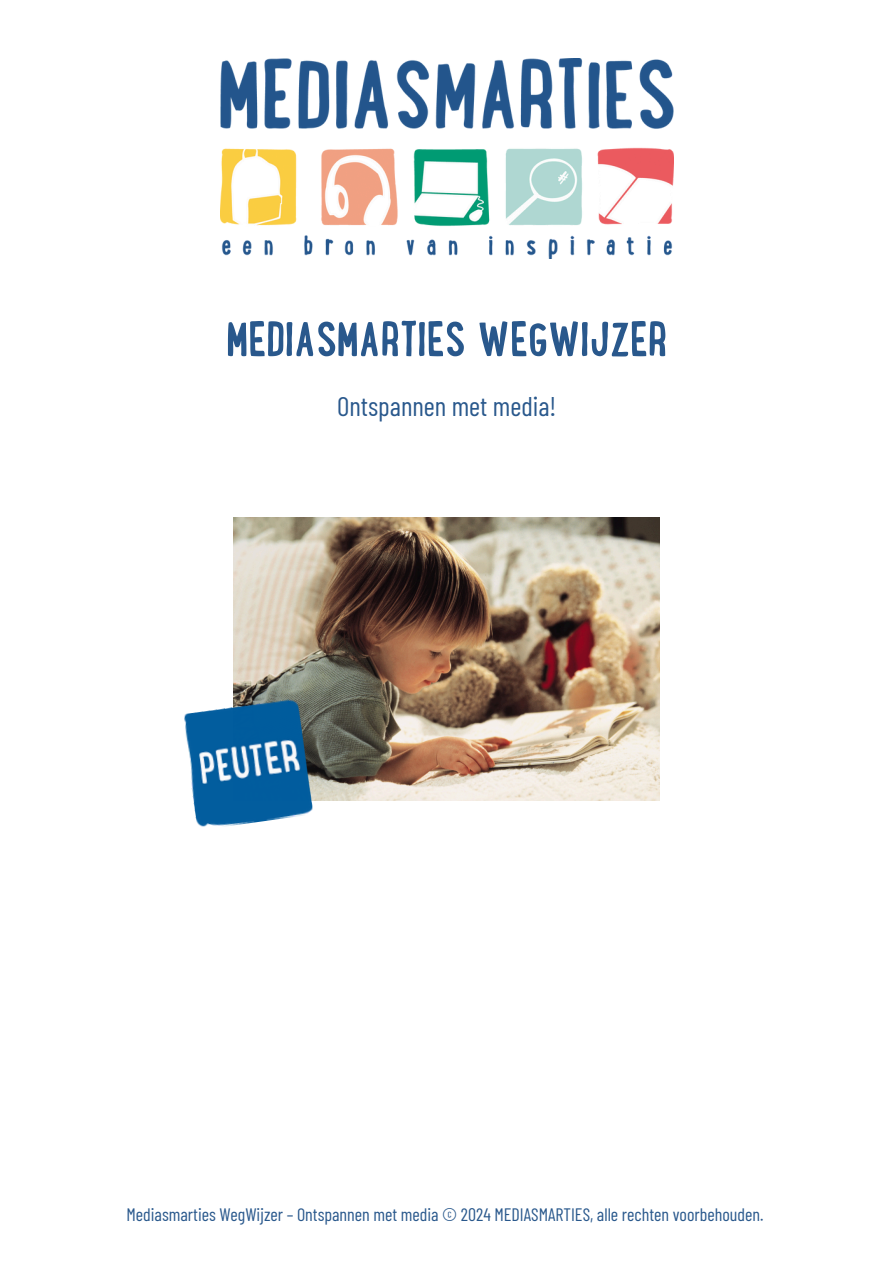
<style>
.page{position:relative;width:894px;height:1264px;background:#fff}
.page>*{position:absolute;margin:0;border:0;box-sizing:border-box;transform-origin:0 0}
.t1{font:700 51.75px "Lunch Box";color:#29588c}
.t2{font:27px "Barlow Condensed";color:#29588c}
.t3{font:18px "Barlow Condensed";color:#29588c}
</style>
<div class="page">
<img style="left:220px;top:59px;width:453px;height:200px">
<img style="left:234px;top:517px;width:425px;height:283px">
<img style="left:184px;top:698px;width:129px;height:129px">
<p class="t1" style="left:226px;top:320px;width:442px">MEDIASMARTIES WEGWIJZER</p>
<p class="t2" style="left:337px;top:388px;width:221px">Ontspannen met media!</p>
<p class="t3" style="left:126px;top:1202px;width:638px">Mediasmarties WegWijzer – Ontspannen met media © 2024 MEDIASMARTIES, alle rechten voorbehouden.</p>
</div>
